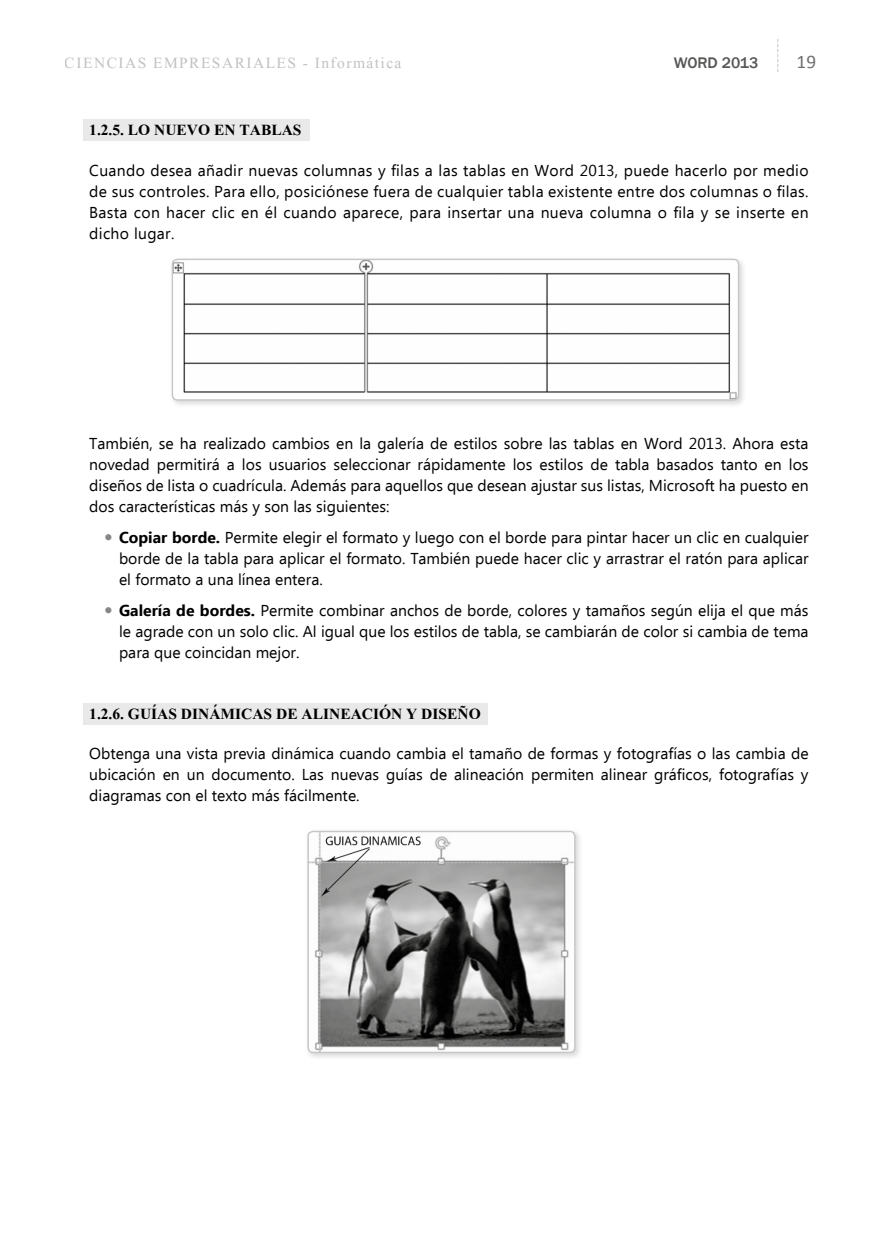
<style>
.page{position:relative;width:883px;height:1256px;background:#fff}
.page>*{position:absolute;margin:0;border:0;box-sizing:border-box;transform-origin:0 0}
.t1{font:700 19.25px "Aparajita";color:#000}
.t2{font:19.25px "Aparajita";letter-spacing:.075em;color:#b3b2b2}
.t3{font:19.25px "Calibri";color:#706f6f}
.t4{font:15.75px/21px "Ebrima";color:#000;text-align:justify}
.t5{font:500 15.75px "Franklin Gothic";color:#575756}
.s1{font-weight:700}
</style>
<div class="page">
<svg style="left:777px;top:39px;width:1px;height:33px"></svg>
<div style="left:84px;top:119px;width:226px;height:22px;background:#e9e9e9"></div>
<div style="left:84px;top:702px;width:404px;height:22px;background:#e9e9e9"></div>
<div style="left:169px;top:256px;width:578px;height:152px;background:#000;opacity:.15"></div>
<img style="left:172px;top:259px;width:567px;height:141px">
<div style="left:172px;top:258px;width:567px;height:142px;border:1px solid #c6c6c6;border-radius:5px"></div>
<div style="left:305px;top:827px;width:278px;height:233px;background:#000;opacity:.15"></div>
<img style="left:308px;top:832px;width:267px;height:220px">
<div style="left:307px;top:830px;width:269px;height:222px;border:1px solid #c6c6c6;border-radius:5px"></div>
<p class="t2" style="left:65px;top:53px;width:338px">CIENCIAS EMPRESARIALES - Informática</p>
<p class="t5" style="left:674px;top:53px;width:86px">WORD 2013</p>
<p class="t3" style="left:797px;top:50px;width:21px">19</p>
<p class="t1" style="left:89px;top:121px;width:214px">1.2.5. LO NUEVO EN TABLAS</p>
<p class="t4" style="left:89px;top:161px;width:721px">Cuando desea añadir nuevas columnas y filas a las tablas en Word 2013, puede hacerlo por medio de sus controles. Para ello, posiciónese fuera de cualquier tabla existente entre dos columnas o filas.<br>Basta con hacer clic en él cuando aparece, para insertar una nueva columna o fila y se inserte en dicho lugar.</p>
<p class="t4" style="left:89px;top:434px;width:721px">También, se ha realizado cambios en la galería de estilos sobre las tablas en Word 2013. Ahora esta novedad permitirá a los usuarios seleccionar rápidamente los estilos de tabla basados tanto en los diseños de lista o cuadrícula. Además para aquellos que desean ajustar sus listas, Microsoft ha puesto en dos características más y son las siguientes:</p>
<p class="t4" style="left:119px;top:528px;width:691px"><span class="s1">Copiar borde.</span> Permite elegir el formato y luego con el borde para pintar hacer un clic en cualquier borde de la tabla para aplicar el formato. También puede hacer clic y arrastrar el ratón para aplicar el formato a una línea entera.</p>
<p class="t4" style="left:119px;top:600px;width:691px"><span class="s1">Galería de bordes.</span> Permite combinar anchos de borde, colores y tamaños según elija el que más le agrade con un solo clic. Al igual que los estilos de tabla, se cambiarán de color si cambia de tema para que coincidan mejor.</p>
<p class="t1" style="left:89px;top:704px;width:393px">1.2.6. GUÍAS DINÁMICAS DE ALINEACIÓN Y DISEÑO</p>
<p class="t4" style="left:89px;top:744px;width:721px">Obtenga una vista previa dinámica cuando cambia el tamaño de formas y fotografías o las cambia de ubicación en un documento. Las nuevas guías de alineación permiten alinear gráficos, fotografías y diagramas con el texto más fácilmente.</p>
</div>
